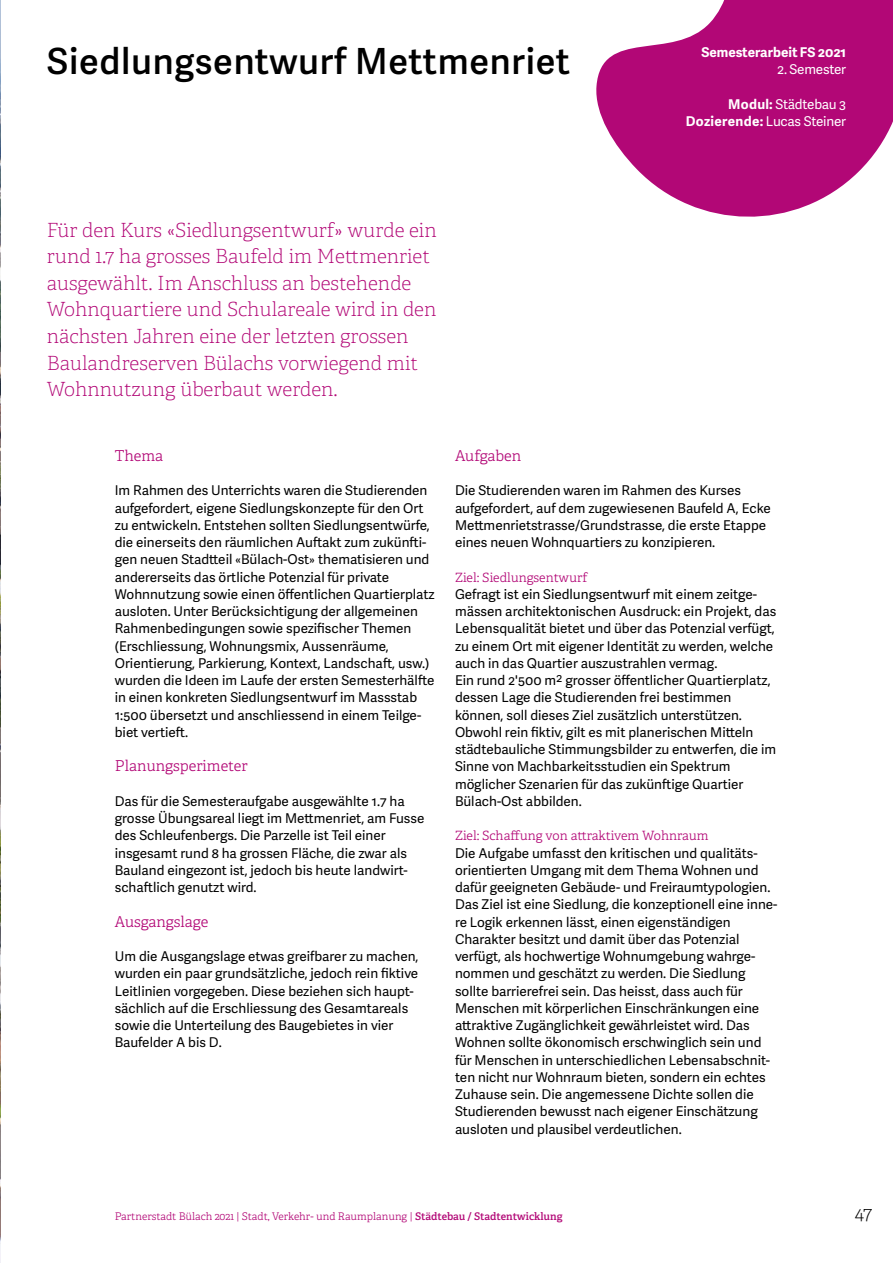
<style>
.page{position:relative;width:893px;height:1263px;background:#fff}
.page>*{position:absolute;margin:0;border:0;box-sizing:border-box;transform-origin:0 0}
.t1{font:600 36px "Adelle Sans";letter-spacing:.02em;color:#000}
.t2{font:19.5px/26.5px "Adelle PE Th";color:#b20776}
.t3{font:19.5px "Adelle PE Th";color:#000}
.t4{font:15px "Adelle PE Lt";color:#b20776}
.t5{font:13.5px/17.2px "Adelle Sans";color:#000}
.t6{font:13.5px/17.2px "Adelle Sans";letter-spacing:-.015em;color:#fff;text-align:right}
.t7{font:700 13.5px "Adelle Sans";color:#fff}
.t8{font:12.75px "Adelle PE Lt";color:#b20776}
.t9{font:10.5px "Adelle PE Lt";color:#b20776}
.s1{font-weight:700}
.s2{font-family:"Adelle PE Sb"}
</style>
<div class="page">
<img style="left:0;top:0;width:1px;height:1263px">
<svg style="left:596px;top:0;width:297px;height:217px;fill:#b20776"></svg>
<h1 class="t1" style="left:47px;top:35px;width:525px">Siedlungsentwurf Mettmenriet</h1>
<p class="t7" style="left:701px;top:42px;width:146px">Semesterarbeit FS 2021</p>
<p class="t6" style="left:777px;top:60px;width:70px">2. Semester</p>
<p class="t6" style="left:686px;top:95px;width:162px"><span class="s1">Modul:</span> Städtebau 3<br><span class="s1">Dozierende:</span> Lucas Steiner</p>
<p class="t2" style="left:47px;top:216px;width:391px">Für den Kurs «Siedlungsentwurf» wurde ein rund 1.7 ha grosses Baufeld im Mettmenriet ausgewählt. Im Anschluss an bestehende Wohnquartiere und Schulareale wird in den nächsten Jahren eine der letzten grossen Baulandreserven Bülachs vorwiegend mit Wohnnutzung überbaut werden.</p>
<p class="t4" style="left:115px;top:445px;width:50px">Thema</p>
<p class="t5" style="left:115px;top:481px;width:321px">Im Rahmen des Unterrichts waren die Studierenden aufgefordert, eigene Siedlungskonzepte für den Ort zu entwickeln. Entstehen sollten Siedlungsentwürfe, die einerseits den räumlichen Auftakt zum zukünfti&shy;gen neuen Stadtteil «Bülach-Ost» thematisieren und andererseits das örtliche Potenzial für private Wohnnutzung sowie einen öffentlichen Quartierplatz ausloten. Unter Berücksichtigung der allgemeinen Rahmenbedingungen sowie spezifischer Themen (Erschliessung, Wohnungsmix, Aussenräume, Orientierung, Parkierung, Kontext, Landschaft, usw.) wurden die Ideen im Laufe der ersten Semesterhälfte in einen konkreten Siedlungsentwurf im Massstab 1:500 übersetzt und anschliessend in einem Teilge&shy;biet vertieft.</p>
<p class="t4" style="left:115px;top:755px;width:134px">Planungsperimeter</p>
<p class="t5" style="left:115px;top:792px;width:311px">Das für die Semesteraufgabe ausgewählte 1.7 ha grosse Übungsareal liegt im Mettmenriet, am Fusse des Schleufenbergs. Die Parzelle ist Teil einer insgesamt rund 8 ha grossen Fläche, die zwar als Bauland eingezont ist, jedoch bis heute landwirt&shy;schaftlich genutzt wird.</p>
<p class="t4" style="left:115px;top:911px;width:95px">Ausgangslage</p>
<p class="t5" style="left:115px;top:947px;width:305px">Um die Ausgangslage etwas greifbarer zu machen, wurden ein paar grundsätzliche, jedoch rein fiktive Leitlinien vorgegeben. Diese beziehen sich haupt&shy;sächlich auf die Erschliessung des Gesamtareals sowie die Unterteilung des Baugebietes in vier Baufelder A bis D.</p>
<p class="t4" style="left:455px;top:445px;width:68px">Aufgaben</p>
<p class="t5" style="left:455px;top:481px;width:317px">Die Studierenden waren im Rahmen des Kurses aufgefordert, auf dem zugewiesenen Baufeld A, Ecke Mettmenrietstrasse/Grundstrasse, die erste Etappe eines neuen Wohnquartiers zu konzipieren.</p>
<p class="t8" style="left:455px;top:568px;width:134px">Ziel: Siedlungsentwurf</p>
<p class="t5" style="left:455px;top:585px;width:323px">Gefragt ist ein Siedlungsentwurf mit einem zeitge&shy;mässen architektonischen Ausdruck: ein Projekt, das Lebensqualität bietet und über das Potenzial verfügt, zu einem Ort mit eigener Identität zu werden, welche auch in das Quartier auszustrahlen vermag.<br>Ein rund 2'500 m<sup>2</sup> grosser öffentlicher Quartierplatz, dessen Lage die Studierenden frei bestimmen können, soll dieses Ziel zusätzlich unterstützen.<br>Obwohl rein fiktiv, gilt es mit planerischen Mitteln städtebauliche Stimmungsbilder zu entwerfen, die im Sinne von Machbarkeitsstudien ein Spektrum möglicher Szenarien für das zukünftige Quartier Bülach-Ost abbilden.</p>
<p class="t8" style="left:455px;top:827px;width:255px">Ziel: Schaffung von attraktivem Wohnraum</p>
<p class="t5" style="left:455px;top:844px;width:324px">Die Aufgabe umfasst den kritischen und qualitäts&shy;orientierten Umgang mit dem Thema Wohnen und dafür geeigneten Gebäude- und Freiraumtypologien.<br>Das Ziel ist eine Siedlung, die konzeptionell eine inne&shy;re Logik erkennen lässt, einen eigenständigen Charakter besitzt und damit über das Potenzial verfügt, als hochwertige Wohnumgebung wahrge&shy;nommen und geschätzt zu werden. Die Siedlung sollte barrierefrei sein. Das heisst, dass auch für Menschen mit körperlichen Einschränkungen eine attraktive Zugänglichkeit gewährleistet wird. Das Wohnen sollte ökonomisch erschwinglich sein und für Menschen in unterschiedlichen Lebensabschnit&shy;ten nicht nur Wohnraum bieten, sondern ein echtes Zuhause sein. Die angemessene Dichte sollen die Studierenden bewusst nach eigener Einschätzung ausloten und plausibel verdeutlichen.</p>
<p class="t9" style="left:115px;top:1209px;width:449px">Partnerstadt Bülach 2021 | Stadt, Verkehr- und Raumplanung | <span class="s2">Städtebau / Stadtentwicklung</span></p>
<h2 class="t3" style="left:855px;top:1199px;width:19px">47</h2>
</div>
